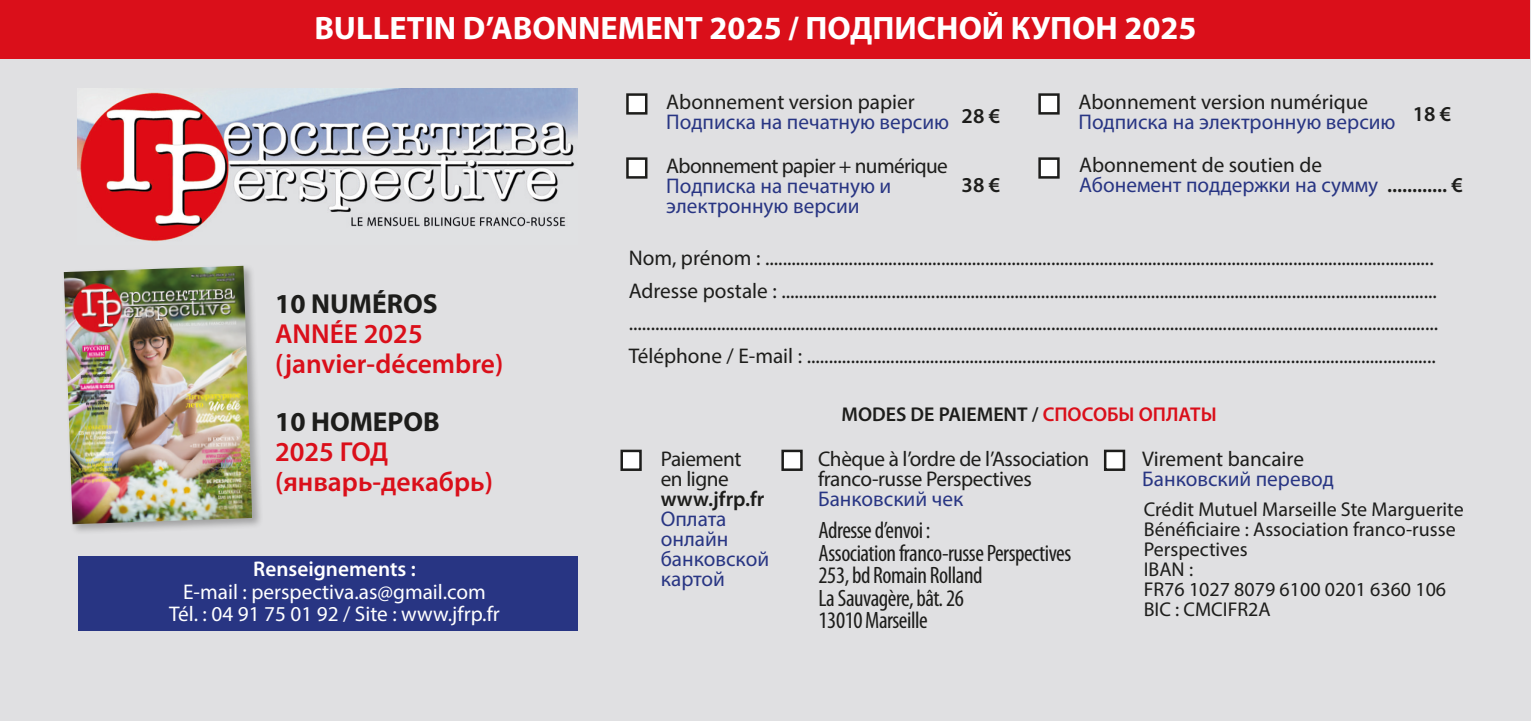
<style>
.page{position:relative;width:1531px;height:721px;background:#e0e0e2}
.page>*{position:absolute;margin:0;border:0;box-sizing:border-box;transform-origin:0 0}
.t1{font:700 32.5px "Myriad Pro";color:#fff}
.t2{font:600 27.5px "Myriad Pro";color:#da0f1a}
.t3{font:700 27.5px "Myriad Pro";color:#1d1d1b}
.t4{font:condensed 23.75px "Myriad Pro";letter-spacing:-.02em;color:#1d1d1b}
.t5{font:21.25px/32.5px "Myriad Pro";color:#1d1d1b}
.t6{font:21.25px/20px "Myriad Pro";color:#283583}
.t7{font:21.25px "Myriad Pro";color:#fff}
.t8{font:21.25px/20px "Myriad Pro";letter-spacing:-.02em;color:#1d1d1b}
.t9{font:21.25px "Myriad Pro";letter-spacing:-.03em;color:#1d1d1b}
.t10{font:600 21.25px "Myriad Pro";color:#1d1d1b}
.t11{font:600 21.25px "Myriad Pro";color:#fff}
.t12{font:20px "Myriad Pro";color:#1d1d1b}
.t13{font:600 20px "Myriad Pro";color:#1d1d1b}
.s1{font-weight:600;color:#1d1d1b}
.s2{color:#da0f1a}
</style>
<div class="page">
<div style="left:0;top:0;width:1530px;height:58px;background:#da0f1a"></div>
<div style="left:62px;top:263px;width:201px;height:272px;background:#1d1d1b;opacity:.32"></div>
<img style="left:64px;top:266px;width:188px;height:258px">
<div style="left:627px;top:95px;width:19px;height:18px;background:#fff"></div>
<div style="left:626px;top:93px;width:21px;height:22px;border:2px solid #1d1d1b"></div>
<div style="left:1039px;top:159px;width:19px;height:18px;background:#fff"></div>
<div style="left:1038px;top:157px;width:21px;height:22px;border:2px solid #1d1d1b"></div>
<div style="left:783px;top:451px;width:18px;height:18px;background:#fff"></div>
<div style="left:781px;top:449px;width:22px;height:22px;border:2px solid #1d1d1b"></div>
<div style="left:1105px;top:451px;width:19px;height:18px;background:#fff"></div>
<div style="left:1104px;top:449px;width:21px;height:22px;border:2px solid #1d1d1b"></div>
<div style="left:78px;top:556px;width:500px;height:74px;background:#283583"></div>
<img style="left:78px;top:88px;width:500px;height:153px">
<div style="left:1039px;top:95px;width:19px;height:18px;background:#fff"></div>
<div style="left:1038px;top:93px;width:21px;height:22px;border:2px solid #1d1d1b"></div>
<div style="left:627px;top:159px;width:19px;height:18px;background:#fff"></div>
<div style="left:626px;top:157px;width:21px;height:22px;border:2px solid #1d1d1b"></div>
<div style="left:622px;top:451px;width:18px;height:18px;background:#fff"></div>
<div style="left:620px;top:449px;width:22px;height:22px;border:2px solid #1d1d1b"></div>
<p class="t1" style="left:448px;top:5px;width:726px">BULLETIN D’ABONNEMENT / ПОДПИСНОЙ КУПОН</p>
<p class="t1" style="left:314px;top:7px;width:884px">BULLETIN D’ABONNEMENT 2025 / ПОДПИСНОЙ КУПОН 2025</p>
<p class="t5" style="left:666px;top:85px;width:250px">Аbonnement version papier</p>
<p class="t6" style="left:666px;top:112px;width:284px">Подписка на печатную версию</p>
<p class="t10" style="left:961px;top:102px;width:40px">28€</p>
<p class="t5" style="left:1078px;top:85px;width:291px">Аbonnement version numérique</p>
<p class="t6" style="left:1078px;top:112px;width:319px">Подписка на электронную версию</p>
<p class="t10" style="left:1413px;top:100px;width:40px">18€</p>
<p class="t3" style="left:275px;top:285px;width:164px">10 NUMÉROS</p>
<p class="t2" style="left:275px;top:316px;width:149px">ANNÉE 2025</p>
<p class="t2" style="left:275px;top:346px;width:230px">(janvier-décembre(</p>
<p class="t3" style="left:275px;top:403px;width:166px">10 НОМЕРОВ</p>
<p class="t2" style="left:275px;top:434px;width:115px">2025 ГОД</p>
<p class="t2" style="left:275px;top:464px;width:219px">(январь-декабрь(</p>
<p class="t11" style="left:253px;top:555px;width:164px">Renseignements :</p>
<p class="t7" style="left:183px;top:578px;width:304px">-E mail : perspectiva.as@gmail.com</p>
<p class="t7" style="left:169px;top:601px;width:332px">Tél :. 04 91 75 01 92 / Site : www.jfrp f r.</p>
<p class="t9" style="left:666px;top:153px;width:283px">Abonnement papier + numérique</p>
<p class="t6" style="left:666px;top:176px;width:227px">Подписка на печатную и электронную версии</p>
<p class="t10" style="left:961px;top:172px;width:40px">38€</p>
<p class="t5" style="left:1079px;top:148px;width:245px">Abonnement de soutien de</p>
<p class="t6" style="left:1079px;top:174px;width:385px">Абонемент поддержки на сумму <span class="s1">............ €</span></p>
<p class="t5" style="left:629px;top:241px;width:806px">Nom, prénom : ........................................................................................................................................................</p>
<p class="t5" style="left:629px;top:274px;width:811px">Adresse postale : ..................................................................................................................................................... ........................................................................................................................................................................................</p>
<p class="t5" style="left:629px;top:339px;width:808px">Téléphone -E/ mail : ...............................................................................................................................................</p>
<p class="t8" style="left:661px;top:448px;width:82px">Paiement</p>
<p class="t5" style="left:661px;top:462px;width:70px">en ligne</p>
<p class="t10" style="left:661px;top:485px;width:105px">www.jfrp f r.</p>
<p class="t6" style="left:661px;top:508px;width:67px">Оплата</p>
<p class="t6" style="left:661px;top:528px;width:69px">онлайн</p>
<p class="t6" style="left:661px;top:548px;width:110px">банковской</p>
<p class="t6" style="left:661px;top:568px;width:66px">картой</p>
<p class="t13" style="left:841px;top:401px;width:377px">MODES DE PAIEMENT / <span class="s2">СПОСОБЫ ОПЛАТЫ</span></p>
<p class="t8" style="left:818px;top:448px;width:273px">Chèque ’là ordre de ’lAssociation franco-russe Perspectives</p>
<p class="t6" style="left:818px;top:488px;width:147px">Банковский чек</p>
<p class="t4" style="left:819px;top:516px;width:113px">Adresse ’denvoi:</p>
<p class="t4" style="left:819px;top:538px;width:254px">Associationfranco-russePerspectives</p>
<p class="t4" style="left:819px;top:561px;width:165px">253,bdRomainRolland</p>
<p class="t4" style="left:819px;top:583px;width:147px">LaSauvagère,bât 26.</p>
<p class="t4" style="left:819px;top:606px;width:111px">13010Marseille</p>
<p class="t5" style="left:1142px;top:442px;width:163px">Virement bancaire</p>
<p class="t6" style="left:1142px;top:468px;width:193px">Банковский перевод</p>
<p class="t12" style="left:1144px;top:497px;width:322px">Crédit Mutuel Marseille Ste Marguerite</p>
<p class="t12" style="left:1144px;top:517px;width:313px">Bénéficiaire : Association franco-russe</p>
<p class="t12" style="left:1144px;top:537px;width:105px">Perspectives</p>
<p class="t12" style="left:1144px;top:557px;width:51px">IBAN :</p>
<p class="t12" style="left:1144px;top:577px;width:304px">FR76 1027 8079 6100 0201 6360 106</p>
<p class="t12" style="left:1144px;top:597px;width:128px">BIC : CMCIFR A2</p>
</div>
